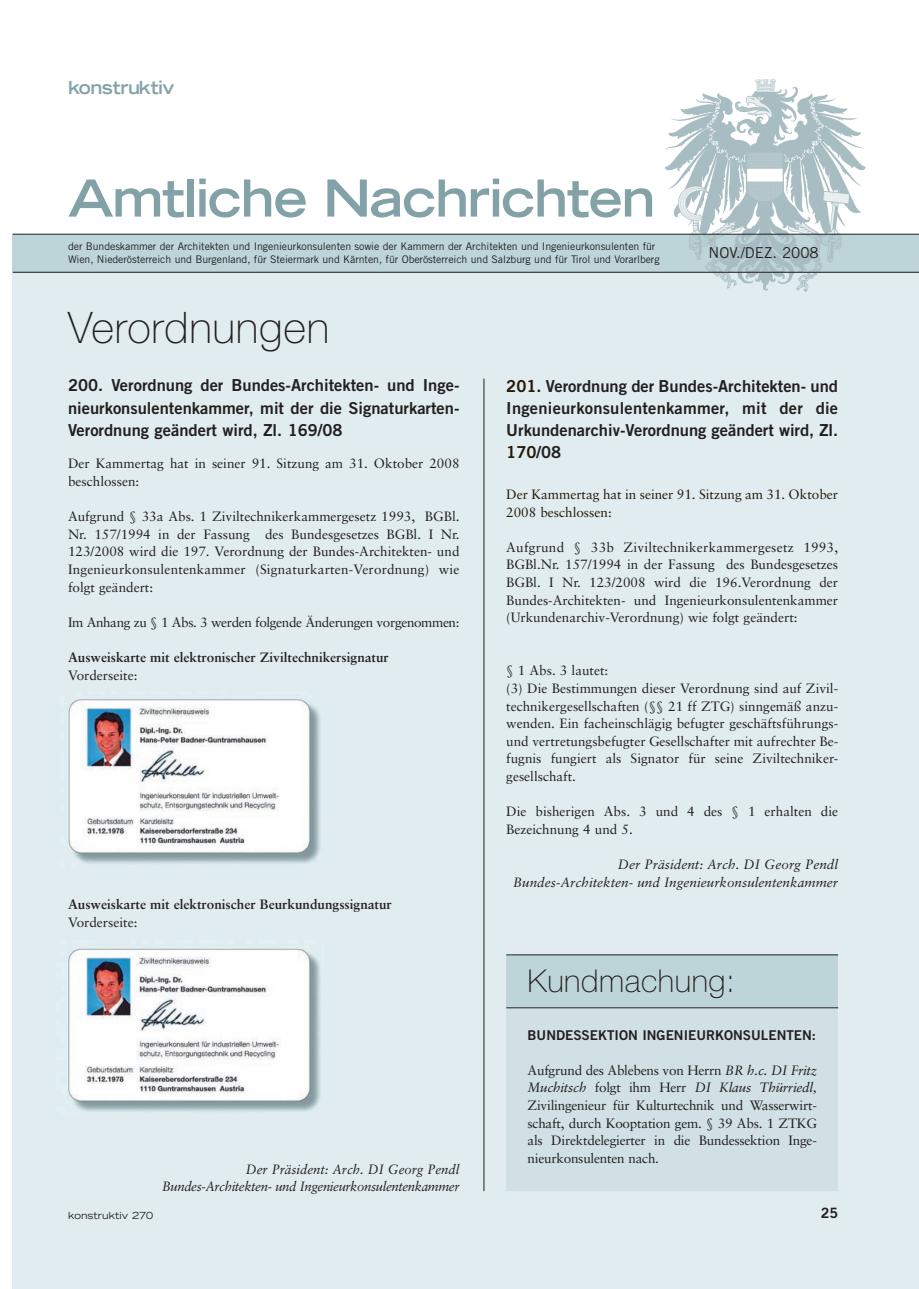
<style>
.page{position:relative;width:919px;height:1289px;background:#fff}
.page>*{position:absolute;margin:0;border:0;box-sizing:border-box;transform-origin:0 0}
.t1{font:700 expanded 51px "Trade Gothic LH";letter-spacing:-.02em;color:#83a2a8}
.t2{font:100 43.5px "Helvetica Neue";letter-spacing:.015em;color:#231f20}
.t3{font:100 31.5px "Helvetica Neue";letter-spacing:.015em;color:#231f20}
.t4{font:700 expanded 18px "Trade Gothic LH";letter-spacing:-.025em;color:#83a2a8}
.t5{font:16.5px/22px "Trade Gothic Bold Two";color:#231f20;text-align:justify}
.t6{font:15px "Trade Gothic";color:#231f20}
.t7{font:14.25px "Trade Gothic Bold Two";color:#231f20}
.t8{font:13.5px/17.7px "Sabon";color:#231f20;text-align:justify}
.t9{font:700 13.5px "Sabon";color:#231f20}
.t10{font:italic 13.5px/17.7px "Sabon";color:#231f20;text-align:right}
.t11{font:italic 13.5px/17.7px "Sabon";letter-spacing:-.03em;color:#231f20;text-align:right}
.t12{font:13.5px/17.5px "Sabon";color:#251a05}
.t13{font:13.5px "Sabon";letter-spacing:-.03em;color:#231f20}
.t14{font:13.5px "Trade Gothic Bold Two";color:#231f20}
.t15{font:10.5px/13.5px "Trade Gothic";letter-spacing:-.005em;color:#231f20}
.t16{font:expanded 9.75px "Trade Gothic LH";color:#231f20}
.s1{color:#251a05}
.s2{font-style:italic}
</style>
<div class="page">
<div style="left:13px;top:246px;width:905px;height:1042px;background:#e0ecf0"></div>
<div style="left:13px;top:234px;width:905px;height:38px;background:#bdd5d9"></div>
<hr style="left:483px;top:378px;width:1px;height:813px;background:#231f20">
<img style="left:664px;top:80px;width:201px;height:211px">
<hr style="left:13px;top:234px;width:905px;height:1px;background:#231f20">
<hr style="left:13px;top:272px;width:905px;height:1px;background:#231f20">
<img style="left:68px;top:699px;width:253px;height:165px">
<div style="left:506px;top:954px;width:332px;height:56px;background:#bdd5d9"></div>
<hr style="left:506px;top:954px;width:332px;height:1px;background:#231f20">
<div style="left:506px;top:1007px;width:332px;height:184px;background:#d0e0e4"></div>
<hr style="left:506px;top:1007px;width:332px;height:1px;background:#231f20">
<img style="left:68px;top:948px;width:253px;height:164px">
<h3 class="t4" style="left:68px;top:81px;width:108px">konstruktiv</h3>
<h1 class="t1" style="left:68px;top:179px;width:589px">Amtliche Nachrichten</h1>
<p class="t15" style="left:68px;top:240px;width:593px">der Bundeskammer der Architekten und Ingenieurkonsulenten sowie der Kammern der Architekten und Ingenieurkonsulenten für<br>Wien, Niederösterreich und Burgenland, für Steiermark und Kärnten, für Oberösterreich und Salzburg und für Tirol und Vorarlberg</p>
<h2 class="t2" style="left:68px;top:312px;width:263px">Verordnungen</h2>
<p class="t6" style="left:708px;top:247px;width:112px">NOV./DEZ. 2008</p>
<p class="t5" style="left:68px;top:376px;width:393px">200. Verordnung der Bundes-Architekten- und Inge&shy;nieurkonsulentenkammer, mit der die Signaturkarten-Verordnung geändert wird, Zl. 169/08</p>
<p class="t8" style="left:68px;top:456px;width:393px">Der Kammertag hat in seiner 91. Sitzung am 31. Oktober 2008 beschlossen:</p>
<p class="t8" style="left:68px;top:509px;width:393px">Aufgrund § 33a Abs. 1 Ziviltechnikerkammergesetz 1993, BGBl.<br>Nr. 157/1994 in der Fassung des Bundesgesetzes BGBl. I Nr.<br>123/2008 wird die 197. Verordnung der Bundes-Architekten- und Ingenieurkonsulentenkammer (Signaturkarten-Verordnung) wie folgt geändert:</p>
<p class="t13" style="left:68px;top:616px;width:393px">Im Anhang zu § 1 Abs. 3 werden folgende Änderungen vorgenommen:</p>
<p class="t9" style="left:68px;top:652px;width:322px">Ausweiskarte mit elektronischer Ziviltechnikersignatur</p>
<p class="t8" style="left:68px;top:667px;width:71px">Vorderseite:</p>
<p class="t9" style="left:68px;top:898px;width:325px">Ausweiskarte mit elektronischer Beurkundungssignatur</p>
<p class="t8" style="left:68px;top:914px;width:71px">Vorderseite:</p>
<p class="t16" style="left:68px;top:1211px;width:87px">konstruktiv 270</p>
<p class="t11" style="left:162px;top:1161px;width:299px">Der Präsident: Arch. DI Georg Pendl<br>Bundes-Architekten- und Ingenieurkonsulentenkammer</p>
<p class="t5" style="left:506px;top:376px;width:333px"><span class="s1">201.</span> Verordnung der Bundes-Architekten- und Ingenieurkonsulentenkammer, mit der die Urkundenarchiv-Verordnung geändert wird, Zl.<br><span class="s1">170</span>/08</p>
<p class="t12" style="left:506px;top:486px;width:333px">Der Kammertag hat in seiner 91. Sitzung am 31. Oktober<br>2008 beschlossen:</p>
<p class="t8" style="left:506px;top:539px;width:333px">Aufgrund § 33b Ziviltechnikerkammergesetz 1993, BGBl.Nr. 157/1994 in der Fassung des Bundesgesetzes BGBl. I Nr. 123/2008 wird die 196.Verordnung der Bundes-Architekten- und Ingenieurkonsulentenkammer (Urkundenarchiv-Verordnung) wie folgt geändert:</p>
<p class="t8" style="left:506px;top:662px;width:333px;text-align:left">§ 1 Abs. 3 lautet:<br>(3) Die Bestimmungen dieser Verordnung sind auf Zivil&shy;technikergesellschaften (§§ 21 ff ZTG) sinngemäß anzu&shy;wenden. Ein facheinschlägig befugter geschäftsführungs&shy;und vertretungsbefugter Gesellschafter mit aufrechter Be&shy;fugnis fungiert als Signator für seine Ziviltechniker&shy;gesellschaft.</p>
<p class="t8" style="left:506px;top:803px;width:333px">Die bisherigen Abs. 3 und 4 des § 1 erhalten die<br>Bezeichnung 4 und 5.</p>
<p class="t10" style="left:513px;top:856px;width:326px">Der Präsident: Arch. DI Georg Pendl<br>Bundes-Architekten- und Ingenieurkonsulentenkammer</p>
<h3 class="t3" style="left:527px;top:969px;width:209px">Kundmachung:</h3>
<p class="t14" style="left:527px;top:1030px;width:290px">BUNDESSEKTION INGENIEURKONSULENTEN:</p>
<p class="t8" style="left:527px;top:1062px;width:291px">Aufgrund des Ablebens von Herrn <span class="s2">BR h.c. DI Fritz Muchitsch</span> folgt ihm Herr <span class="s2">DI Klaus Thürriedl, </span>Zivilingenieur für Kulturtechnik und Wasserwirt&shy;schaft, durch Kooptation gem. § 39 Abs. 1 ZTKG als Direktdelegierter in die Bundessektion Inge&shy;nieurkonsulenten nach.</p>
<p class="t7" style="left:820px;top:1208px;width:19px">25</p>
</div>
